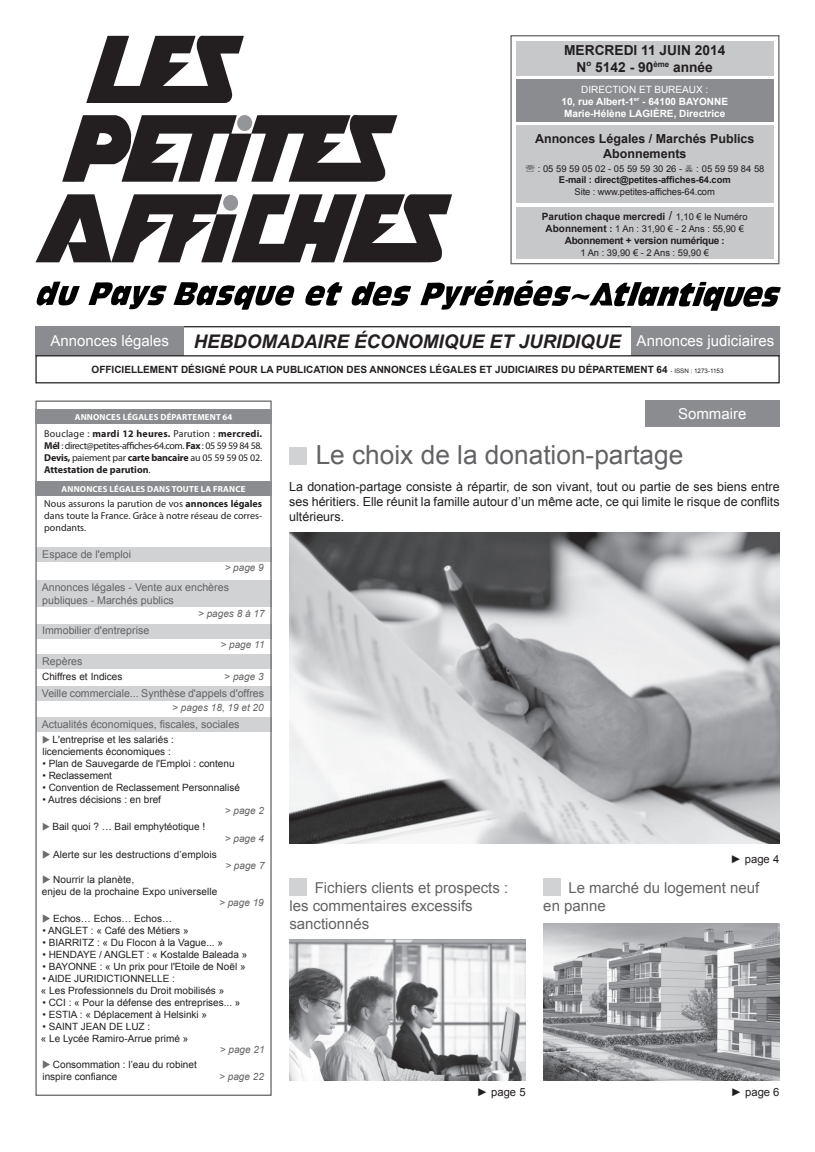
<style>
.page{position:relative;width:815px;height:1152px;background:#fff}
.page>*{position:absolute;margin:0;border:0;box-sizing:border-box;transform-origin:0 0}
.t1{font:26.25px "Arial";color:#636366}
.t2{font:italic 700 18.75px "Arial";color:#231f20}
.t3{font:15px/18px "Arial";color:#636366}
.t4{font:15px "Arial";color:#fff}
.t5{font:700 13.75px/16.5px "Arial";color:#231f20;text-align:center}
.t6{font:12.5px/15px "Arial";color:#231f20;text-align:justify}
.t7{font:700 12.5px/15px "Arial";color:#231f20;text-align:center}
.t8{font:11.25px "Arial";color:#231f20}
.t9{font:10.62px/12.8px "Arial";color:#636366}
.t10{font:10px/12px "Arial";color:#231f20}
.t11{font:10px/12px "Myriad Pro";letter-spacing:-.015em;color:#231f20;text-align:justify}
.t12{font:700 10px "Arial";color:#231f20}
.t13{font:italic 10px "Arial";color:#636366}
.t14{font:700 10px/12px "Arial";color:#fff;text-align:center}
.t15{font:700 10px "Arial";letter-spacing:-.025em;color:#231f20}
.t16{font:9.38px "Arial";color:#231f20}
.t17{font:700 9.38px "Arial";letter-spacing:-.01em;color:#231f20}
.t18{font:700 8.75px "Myriad Pro";letter-spacing:.02em;color:#fff}
.s1{font-weight:400}
.s2{font-weight:400;font-size:12.5px}
.s3{font-weight:400;font-size:9.38px}
.s4{font-weight:700;font-size:10px}
.s5{font-weight:700}
.s6{font-size:9.38px}
.s7{font-weight:400;font-style:normal;font-size:15px;color:#fff}
.s8{font-weight:400;font-size:6.25px}
.s9{color:#6c6d70}
</style>
<div class="page">
<div style="left:37px;top:717px;width:235px;height:14px;background:#d1d2d4"></div>
<div style="left:36px;top:654px;width:236px;height:14px;background:#d1d2d4"></div>
<div style="left:36px;top:624px;width:236px;height:14px;background:#d1d2d4"></div>
<div style="left:36px;top:686px;width:236px;height:14px;background:#d1d2d4"></div>
<div style="left:36px;top:547px;width:236px;height:14px;background:#d1d2d4"></div>
<div style="left:36px;top:580px;width:236px;height:27px;background:#d1d2d4"></div>
<div style="left:35px;top:400px;width:237px;height:695px;border:1px solid #636366"></div>
<div style="left:35px;top:410px;width:237px;height:14px;background:#8a8c8f"></div>
<div style="left:35px;top:481px;width:237px;height:15px;background:#8a8c8f"></div>
<svg style="left:351px;top:282px;width:60px;height:24px"></svg>
<svg style="left:420px;top:280px;width:360px;height:31px"></svg>
<svg style="left:88px;top:282px;width:79px;height:27px"></svg>
<svg style="left:37px;top:281px;width:43px;height:25px"></svg>
<svg style="left:173px;top:282px;width:170px;height:28px"></svg>
<svg style="left:35px;top:36px;width:417px;height:226px"></svg>
<div style="left:237px;top:115px;width:15px;height:16px;background:#939598;border-radius:50%"></div>
<div style="left:223px;top:195px;width:15px;height:16px;background:#939598;border-radius:50%"></div>
<div style="left:510px;top:35px;width:269px;height:229px;border:1px solid #636366"></div>
<div style="left:516px;top:80px;width:257px;height:42px;background:#8a8c8f"></div>
<div style="left:516px;top:126px;width:257px;height:77px;background:#c7c8ca"></div>
<div style="left:516px;top:41px;width:257px;height:35px;background:#c7c8ca"></div>
<div style="left:516px;top:207px;width:257px;height:52px;background:#c7c8ca"></div>
<hr style="left:170px;top:326px;width:490px;height:1px;background:#231f20">
<div style="left:631px;top:326px;width:149px;height:30px;background:#8a8c8f"></div>
<div style="left:35px;top:326px;width:149px;height:30px;background:#8a8c8f"></div>
<div style="left:35px;top:355px;width:745px;height:28px;border:1px solid #231f20"></div>
<div style="left:645px;top:400px;width:135px;height:27px;background:#8a8c8f"></div>
<div style="left:289px;top:447px;width:18px;height:18px;background:#d1d2d4"></div>
<img style="left:289px;top:532px;width:491px;height:311px">
<div style="left:543px;top:878px;width:18px;height:17px;background:#d1d2d4"></div>
<div style="left:290px;top:878px;width:17px;height:17px;background:#d1d2d4"></div>
<img style="left:290px;top:939px;width:236px;height:141px">
<img style="left:543px;top:923px;width:237px;height:157px">
<h3 class="t5" style="left:564px;top:43px;width:163px">MERCREDI 11 JUIN 2014<br>N<sup>o</sup> 5142 - 90<sup>ème</sup> année</h3>
<p class="t14" style="left:562px;top:83px;width:168px"><span class="s1">DIRECTION ET BUREAUX :<br></span>10, rue Albert-1<sup>er</sup> - 64100 BAYONNE<br>Marie-Hélène LAGIÈRE, Directrice</p>
<p class="t7" style="left:535px;top:132px;width:221px">Annonces Légales / Marchés Publics<br>Abonnements</p>
<p class="t16" style="left:538px;top:163px;width:146px">: 05 59 59 05 02 - 05 59 59 30 26 -</p>
<p class="t16" style="left:696px;top:163px;width:70px">: 05 59 59 84 58</p>
<p class="t17" style="left:559px;top:174px;width:173px">E-mail : direct@petites-affiches-64.com</p>
<p class="t16" style="left:575px;top:185px;width:142px">Site : www.petites-affiches-64.com</p>
<p class="t12" style="left:542px;top:210px;width:207px">Parution chaque mercredi <span class="s2">/</span> <span class="s3">1,10 € le Numéro</span></p>
<p class="t16" style="left:546px;top:222px;width:200px"><span class="s4">Abonnement</span> <span class="s5">:</span> 1 An : 31,90 € - 2 Ans : 55,90 €</p>
<p class="t15" style="left:565px;top:233px;width:161px">Abonnement + version numérique <span class="s6">:</span></p>
<p class="t16" style="left:580px;top:246px;width:130px">1 An : 39,90 € - 2 Ans : 59,90 €</p>
<h3 class="t4" style="left:50px;top:331px;width:120px">Annonces légales</h3>
<h2 class="t2" style="left:194px;top:329px;width:582px">HEBDOMADAIRE ÉCONOMIQUE ET JURIDIQUE <span class="s7">Annonces judiciaires</span></h2>
<p class="t12" style="left:92px;top:363px;width:633px">OFFICIELLEMENT DÉSIGNÉ POUR LA PUBLICATION DES ANNONCES LÉGALES ET JUDICIAIRES DU DÉPARTEMENT 64 <span class="s8">- ISSN : 1273-1153</span></p>
<h3 class="t4" style="left:678px;top:404px;width:70px">Sommaire</h3>
<h1 class="t1" style="left:316px;top:437px;width:369px">Le choix de la donation-partage</h1>
<p class="t6" style="left:289px;top:479px;width:492px">La donation-partage consiste à répartir, de son vivant, tout ou partie de ses biens entre ses héritiers. Elle réunit la famille autour d’un même acte, ce qui limite le risque de conflits ultérieurs.</p>
<p class="t18" style="left:75px;top:411px;width:159px">Annonces légales DÉPARTEMENT 64</p>
<p class="t11" style="left:44px;top:427px;width:219px">Bouclage : <span class="s5">mardi 12 heures.</span> Parution : <span class="s5">mercredi.<br>Mél</span> : direct@petites-affiches-64.com. <span class="s5">Fax</span> : 05 59 59 84 58.<br><span class="s5">Devis,</span> paiement par <span class="s5">carte bancaire</span> au 05 59 59 05 02.<br><span class="s5">Attestation de parution</span>.</p>
<p class="t11" style="left:44px;top:498px;width:219px">Nous assurons la parution de vos <span class="s5">annonces légales </span>dans toute la France. Grâce à notre réseau de corres&shy;pondants.</p>
<p class="t18" style="left:62px;top:483px;width:174px">Annonces légales DANS TOUTE LA FRANCE</p>
<p class="t9" style="left:42px;top:548px;width:90px">Espace de l'emploi</p>
<p class="t13" style="left:225px;top:561px;width:41px">&gt; page 9</p>
<p class="t9" style="left:42px;top:581px;width:189px">Annonces légales - Vente aux enchères publiques - Marchés publics</p>
<p class="t13" style="left:198px;top:607px;width:68px">&gt; pages 8 à 17</p>
<p class="t9" style="left:42px;top:624px;width:109px">Immobilier d'entreprise</p>
<p class="t13" style="left:221px;top:638px;width:46px">&gt; page 11</p>
<p class="t9" style="left:42px;top:655px;width:42px">Repères</p>
<p class="t10" style="left:42px;top:671px;width:82px">Chiffres et Indices</p>
<p class="t13" style="left:224px;top:670px;width:41px">&gt; page 3</p>
<p class="t9" style="left:42px;top:687px;width:224px">Veille commerciale... Synthèse d'appels d'offres</p>
<p class="t13" style="left:172px;top:700px;width:93px">&gt; pages 18, 19 et 20</p>
<p class="t9" style="left:42px;top:717px;width:199px">Actualités économiques, fiscales, sociales</p>
<p class="t10" style="left:42px;top:734px;width:133px"><span class="s9">◆</span> L'entreprise et les salariés : licenciements économiques :</p>
<p class="t10" style="left:42px;top:758px;width:194px">• Plan de Sauvegarde de l'Emploi : contenu</p>
<p class="t10" style="left:42px;top:770px;width:71px">• Reclassement</p>
<p class="t10" style="left:42px;top:782px;width:199px">• Convention de Reclassement Personnalisé</p>
<p class="t10" style="left:42px;top:794px;width:120px">• Autres décisions : en bref</p>
<p class="t13" style="left:225px;top:804px;width:41px">&gt; page 2</p>
<p class="t10" style="left:42px;top:820px;width:165px"><span class="s9">◆</span> Bail quoi ? … Bail emphytéotique !</p>
<p class="t13" style="left:225px;top:832px;width:41px">&gt; page 4</p>
<p class="t10" style="left:42px;top:848px;width:176px"><span class="s9">◆</span> Alerte sur les destructions d’emplois</p>
<p class="t13" style="left:225px;top:859px;width:41px">&gt; page 7</p>
<p class="t10" style="left:42px;top:874px;width:177px"><span class="s9">◆</span> Nourrir la planète,<br>enjeu de la prochaine Expo universelle</p>
<p class="t13" style="left:219px;top:896px;width:46px">&gt; page 19</p>
<p class="t10" style="left:42px;top:912px;width:131px"><span class="s9">◆</span> Echos… Echos… Echos…</p>
<p class="t10" style="left:42px;top:924px;width:148px">• ANGLET : « Café des Métiers »</p>
<p class="t10" style="left:42px;top:936px;width:182px">• BIARRITZ : « Du Flocon à la Vague... »</p>
<p class="t10" style="left:42px;top:948px;width:206px">• HENDAYE / ANGLET : « Kostalde Baleada »</p>
<p class="t10" style="left:42px;top:960px;width:205px">• BAYONNE : « Un prix pour l'Etoile de Noël »</p>
<p class="t10" style="left:41px;top:972px;width:185px">• AIDE JURIDICTIONNELLE :<br>« Les Professionnels du Droit mobilisés »</p>
<p class="t10" style="left:42px;top:996px;width:200px">• CCI : « Pour la défense des entreprises... »</p>
<p class="t10" style="left:42px;top:1008px;width:166px">• ESTIA : « Déplacement à Helsinki »</p>
<p class="t10" style="left:41px;top:1020px;width:149px">• SAINT JEAN DE LUZ :<br>« Le Lycée Ramiro-Arrue primé »</p>
<p class="t13" style="left:220px;top:1043px;width:46px">&gt; page 21</p>
<p class="t10" style="left:42px;top:1059px;width:156px"><span class="s9">◆</span> Consommation : l’eau du robinet inspire confiance</p>
<p class="t13" style="left:219px;top:1070px;width:46px">&gt; page 22</p>
<p class="t8" style="left:731px;top:851px;width:50px">► page 4</p>
<h3 class="t3" style="left:289px;top:878px;width:220px;text-indent:25px">Fichiers clients et prospects : les commentaires excessifs sanctionnés</h3>
<h3 class="t3" style="left:543px;top:878px;width:217px;text-indent:25px">Le marché du logement neuf en panne</h3>
<p class="t8" style="left:477px;top:1084px;width:50px">► page 5</p>
<p class="t8" style="left:731px;top:1084px;width:50px">► page 6</p>
</div>
